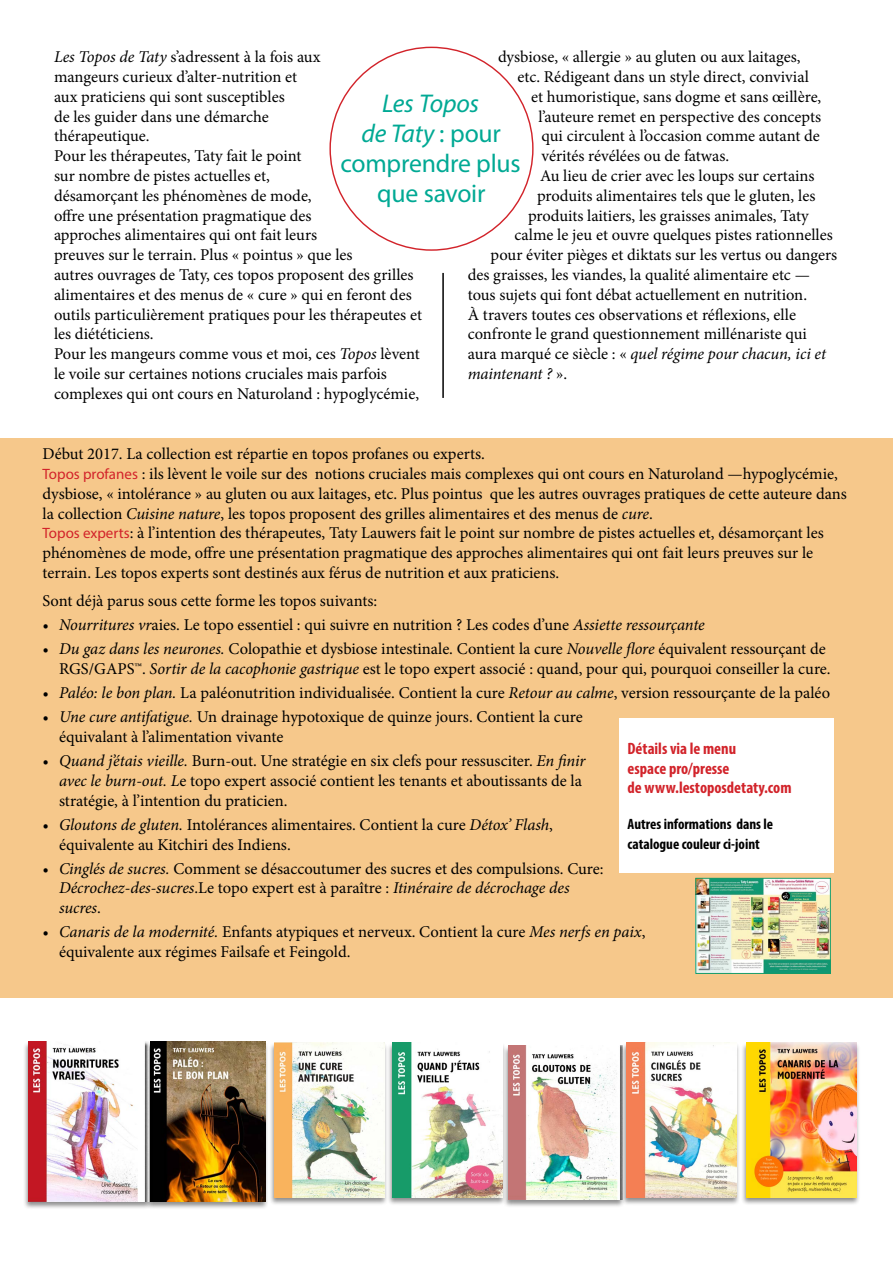
<style>
.page{position:relative;width:893px;height:1263px;background:#fff}
.page>*{position:absolute;margin:0;border:0;box-sizing:border-box;transform-origin:0 0}
.t1{font:25.8px/30px "Myriad Pro";letter-spacing:-.01em;color:#00a994;text-align:center}
.t2{font:16.5px/19.8px "Minion Pro";color:#000}
.t3{font:italic 16.5px "Minion Pro";letter-spacing:-.01em;color:#000}
.t4{font:700 condensed 16.5px/19.8px "Myriad Pro";color:#d2232a}
.t5{font:700 condensed 15px/19.8px "Myriad Pro";color:#000}
.s1{font-style:italic}
.s2{font-style:normal}
.s3{font-family:"Myriad Pro";font-size:15px;color:#d2232a}
</style>
<div class="page">
<hr style="left:442px;top:273px;width:2px;height:125px;background:#000">
<div style="left:0;top:439px;width:893px;height:559px;background:#f6c88b"></div>
<div style="left:269px;top:1043px;width:119px;height:163px;background:#000;opacity:.45"></div>
<img style="left:274px;top:1043px;width:111px;height:154px">
<div style="left:387px;top:1043px;width:119px;height:163px;background:#000;opacity:.45"></div>
<img style="left:392px;top:1043px;width:111px;height:154px">
<div style="left:503px;top:1046px;width:123px;height:162px;background:#000;opacity:.45"></div>
<img style="left:508px;top:1046px;width:113px;height:153px">
<div style="left:621px;top:1043px;width:119px;height:163px;background:#000;opacity:.45"></div>
<img style="left:626px;top:1043px;width:111px;height:154px">
<div style="left:741px;top:1043px;width:119px;height:163px;background:#000;opacity:.45"></div>
<img style="left:746px;top:1043px;width:111px;height:154px">
<img style="left:697px;top:880px;width:132px;height:92px">
<div style="left:695px;top:878px;width:136px;height:96px;border:1px solid #179b68"></div>
<div style="left:619px;top:718px;width:214px;height:154px;background:#fff"></div>
<div style="left:146px;top:1041px;width:123px;height:169px;background:#000;opacity:.45"></div>
<img style="left:152px;top:1042px;width:113px;height:159px">
<div style="left:23px;top:1042px;width:129px;height:168px;background:#000;opacity:.45"></div>
<img style="left:29px;top:1042px;width:120px;height:159px">
<p class="t2" style="left:54px;top:47px;width:370px"><span class="s1">Les Topos de Taty</span> s’adressent à la fois aux<br>mangeurs curieux d’alter-nutrition et<br>aux praticiens qui sont susceptibles<br>de les guider dans une démarche<br>thérapeutique.<br>Pour les thérapeutes, Taty fait le point<br>sur nombre de pistes actuelles et,<br>désamorçant les phénomènes de mode,<br>offre une présentation pragmatique des<br>approches alimentaires qui ont fait leurs<br>preuves sur le terrain. Plus « pointus » que les<br>autres ouvrages de Taty, ces topos proposent des grilles alimentaires et des menus de « cure » qui en feront des outils particulièrement pratiques pour les thérapeutes et les diététiciens.<br>Pour les mangeurs comme vous et moi, ces <span class="s1">Topos</span> lèvent le voile sur certaines notions cruciales mais parfois complexes qui ont cours en Naturoland : hypoglycémie,</p>
<p class="t2" style="left:498px;top:47px;width:304px">dysbiose, « allergie » au gluten ou aux laitages,</p>
<p class="t2" style="left:518px;top:67px;width:293px">etc. Rédigeant dans un style direct, convivial</p>
<p class="t2" style="left:531px;top:87px;width:292px">et humoristique, sans dogme et sans œillère,</p>
<p class="t2" style="left:539px;top:107px;width:284px">l’auteure remet en perspective des concepts</p>
<p class="t2" style="left:542px;top:126px;width:280px">qui circulent à l’occasion comme autant de</p>
<p class="t2" style="left:542px;top:146px;width:189px">vérités révélées ou de fatwas.</p>
<p class="t2" style="left:540px;top:166px;width:276px">Au lieu de crier avec les loups sur certains</p>
<p class="t2" style="left:537px;top:186px;width:280px">produits alimentaires tels que le gluten, les</p>
<p class="t2" style="left:528px;top:206px;width:282px">produits laitiers, les graisses animales, Taty</p>
<p class="t2" style="left:515px;top:225px;width:320px">calme le jeu et ouvre quelques pistes rationnelles</p>
<p class="t2" style="left:491px;top:245px;width:348px">pour éviter pièges et diktats sur les vertus ou dangers</p>
<p class="t2" style="left:468px;top:265px;width:344px">des graisses, les viandes, la qualité alimentaire etc —</p>
<p class="t2" style="left:468px;top:285px;width:341px">tous sujets qui font débat actuellement en nutrition.</p>
<p class="t2" style="left:468px;top:305px;width:330px">À travers toutes ces observations et réflexions, elle</p>
<p class="t2" style="left:468px;top:324px;width:341px">confronte le grand questionnement millénariste qui</p>
<p class="t3" style="left:468px;top:343px;width:360px"><span class="s2">aura marqué ce siècle : «</span> quel régime pour chacun, ici et</p>
<p class="t3" style="left:468px;top:362px;width:101px">maintenant ? <span class="s2">».</span></p>
<h1 class="t1" style="left:341px;top:88px;width:181px"><span class="s1">Les Topos<br>de Taty</span> : pour comprendre plus que savoir</h1>
<p class="t2" style="left:43px;top:444px;width:806px">Début 2017. La collection est répartie en topos profanes ou experts.<br><span class="s3">Topos profanes</span> : ils lèvent le voile sur des notions cruciales mais complexes qui ont cours en Naturoland —hypoglycémie, dysbiose, « intolérance » au gluten ou aux laitages, etc. Plus pointus que les autres ouvrages pratiques de cette auteure dans la collection <span class="s1">Cuisine nature</span>, les topos proposent des grilles alimentaires et des menus de <span class="s1">cure</span>.<br><span class="s3">Topos experts</span>: à l’intention des thérapeutes, Taty Lauwers fait le point sur nombre de pistes actuelles et, désamorçant les phénomènes de mode, offre une présentation pragmatique des approches alimentaires qui ont fait leurs preuves sur le terrain. Les topos experts sont destinés aux férus de nutrition et aux praticiens.</p>
<p class="t2" style="left:43px;top:591px;width:336px">Sont déjà parus sous cette forme les topos suivants:</p>
<p class="t2" style="left:43px;top:615px;width:664px"><span class="s1">• Nourritures vr</span>aies. Le topo essentiel : qui suivre en nutrition ? Les codes d’une <span class="s1">Assiette ressourçante</span></p>
<p class="t2" style="left:43px;top:639px;width:789px;text-align:right"><span class="s1">• Du gaz dans les neurones.</span> Colopathie et dysbiose intestinale. Contient la cure <span class="s1">Nouvelle flore</span> équivalent ressourçant de<br>RGS/GAPS™. <span class="s1">Sortir de la cacophonie gastrique</span> est le topo expert associé : quand, pour qui, pourquoi conseiller la cure.</p>
<p class="t2" style="left:43px;top:683px;width:789px"><span class="s1">• Paléo: le bon plan.</span> La paléonutrition individualisée. Contient la cure <span class="s1">Retour au calme</span>, version ressourçante de la paléo</p>
<p class="t2" style="left:59px;top:707px;width:525px;text-indent:-16px"><span class="s1">• Une cure antifatigue.</span> Un drainage hypotoxique de quinze jours. Contient la cure équivalant à l’alimentation vivante</p>
<p class="t2" style="left:59px;top:751px;width:528px;text-indent:-16px"><span class="s1">• Quand j’étais vieille.</span> Burn-out. Une stratégie en six clefs pour ressusciter. <span class="s1">En finir avec le burn-out. L</span>e topo expert associé contient les tenants et aboutissants de la stratégie, à l’intention du praticien.</p>
<p class="t2" style="left:59px;top:815px;width:495px;text-indent:-16px"><span class="s1">• Gloutons de gluten.</span> Intolérances alimentaires. Contient la cure <span class="s1">Détox’ Flash</span>, équivalente au Kitchiri des Indiens.</p>
<p class="t2" style="left:59px;top:858px;width:546px;text-indent:-16px"><span class="s1">• Cinglés de sucres.</span> Comment se désaccoutumer des sucres et des compulsions. Cure:<br><span class="s1">Décrochez-des-sucres</span>.Le topo expert est à paraître : <span class="s1">Itinéraire de décrochage des sucres</span>.</p>
<p class="t2" style="left:59px;top:922px;width:588px;text-indent:-16px"><span class="s1">• Canaris de la modernité.</span> Enfants atypiques et nerveux. Contient la cure <span class="s1">Mes nerfs en paix</span>, équivalente aux régimes Failsafe et Feingold.</p>
<p class="t4" style="left:627px;top:738px;width:166px">Détails via le menu<br>espace pro/presse<br>de www.lestoposdetaty.com</p>
<p class="t5" style="left:627px;top:814px;width:147px">Autres informations dans le catalogue couleur ci-joint</p>
</div>
